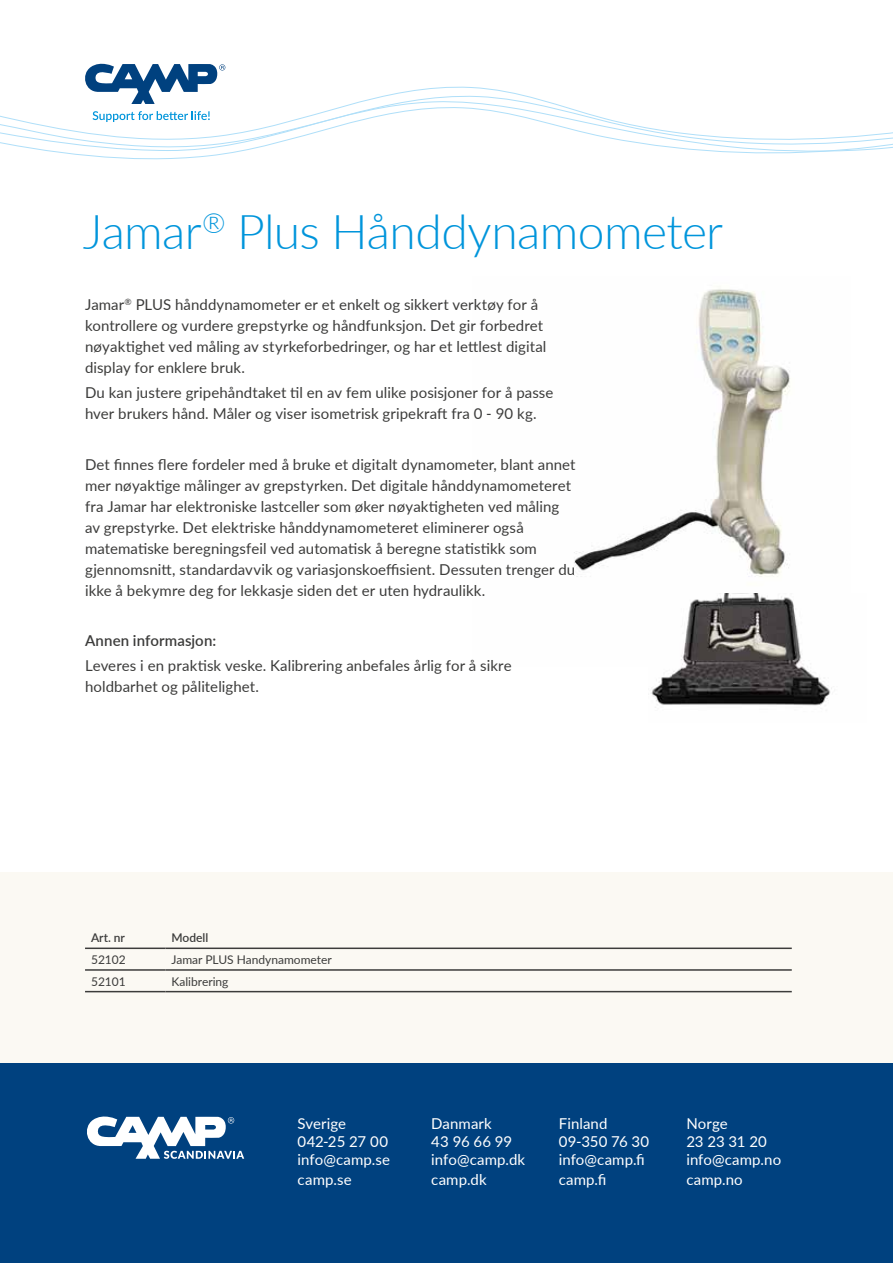
<style>
.page{position:relative;width:893px;height:1263px;background:#fff}
.page>*{position:absolute;margin:0;border:0;box-sizing:border-box;transform-origin:0 0}
.t1{font:300 48px "Lato";letter-spacing:-.015em;color:#0095db}
.t2{font:15px/21px "Lato";letter-spacing:.005em;color:#3c3c3b}
.t3{font:15px/18px "Lato";letter-spacing:.005em;color:#fff}
.t4{font:600 15px "Lato";letter-spacing:.01em;color:#3c3c3b}
.t5{font:12px "Lato";color:#3c3c3b}
.t6{font:600 12px "Lato";color:#3c3c3b}
</style>
<div class="page">
<img style="left:574px;top:289px;width:216px;height:288px">
<svg style="left:0;top:86px;width:893px;height:74px"></svg>
<div style="left:0;top:872px;width:893px;height:194px;background:#fbf9f3"></div>
<div style="left:0;top:1063px;width:893px;height:200px;background:#00417f"></div>
<svg style="left:85px;top:64px;width:140px;height:40px"></svg>
<svg style="left:93px;top:111px;width:117px;height:11px"></svg>
<svg style="left:87px;top:1116px;width:157px;height:43px"></svg>
<img style="left:651px;top:593px;width:181px;height:115px">
<hr style="left:85px;top:991px;width:81px;height:1px;background:#3c3c3b">
<hr style="left:166px;top:991px;width:626px;height:1px;background:#3c3c3b">
<hr style="left:85px;top:947px;width:81px;height:2px;background:#3c3c3b">
<hr style="left:166px;top:947px;width:626px;height:2px;background:#3c3c3b">
<hr style="left:85px;top:969px;width:81px;height:2px;background:#3c3c3b">
<hr style="left:166px;top:969px;width:626px;height:2px;background:#3c3c3b">
<h1 class="t1" style="left:83px;top:198px;width:642px">Jamar<sup>®</sup> Plus Hånddynamometer</h1>
<p class="t2" style="left:85px;top:293px;width:463px">Jamar<sup>®</sup> PLUS hånddynamometer er et enkelt og sikkert verktøy for å kontrollere og vurdere grepstyrke og håndfunksjon. Det gir forbedret nøyaktighet ved måling av styrkeforbedringer, og har et lettlest digital display for enklere bruk.</p>
<p class="t2" style="left:85px;top:381px;width:470px">Du kan justere gripehåndtaket til en av fem ulike posisjoner for å passe hver brukers hånd. Måler og viser isometrisk gripekraft fra 0 - 90 kg.</p>
<p class="t2" style="left:85px;top:453px;width:492px">Det finnes flere fordeler med å bruke et digitalt dynamometer, blant annet mer nøyaktige målinger av grepstyrken. Det digitale hånddynamometeret fra Jamar har elektroniske lastceller som øker nøyaktigheten ved måling av grepstyrke. Det elektriske hånddynamometeret eliminerer også matematiske beregningsfeil ved automatisk å beregne statistikk som gjennomsnitt, standardavvik og variasjonskoeffisient. Dessuten trenger du ikke å bekymre deg for lekkasje siden det er uten hydraulikk.</p>
<p class="t4" style="left:85px;top:630px;width:133px">Annen informasjon:</p>
<p class="t2" style="left:85px;top:655px;width:428px">Leveres i en praktisk veske. Kalibrering anbefales årlig for å sikre holdbarhet og pålitelighet.</p>
<p class="t6" style="left:91px;top:928px;width:36px">Art. nr</p>
<p class="t6" style="left:172px;top:928px;width:38px">Modell</p>
<p class="t5" style="left:91px;top:951px;width:36px">52102</p>
<p class="t5" style="left:172px;top:951px;width:162px">Jamar PLUS Handynamometer</p>
<p class="t5" style="left:91px;top:973px;width:36px">52101</p>
<p class="t5" style="left:172px;top:973px;width:58px">Kalibrering</p>
<p class="t3" style="left:298px;top:1114px;width:94px">Sverige<br>042-25 27 00 info@camp.se</p>
<p class="t3" style="left:298px;top:1170px;width:55px">camp.se</p>
<p class="t3" style="left:431px;top:1114px;width:95px">Danmark<br>43 96 66 99 info@camp.dk</p>
<p class="t3" style="left:431px;top:1170px;width:57px">camp.dk</p>
<p class="t3" style="left:559px;top:1114px;width:92px">Finland<br>09-350 76 30 info@camp.fi</p>
<p class="t3" style="left:559px;top:1170px;width:49px">camp.fi</p>
<p class="t3" style="left:686px;top:1114px;width:96px">Norge<br>23 23 31 20 info@camp.no</p>
<p class="t3" style="left:686px;top:1170px;width:58px">camp.no</p>
</div>
